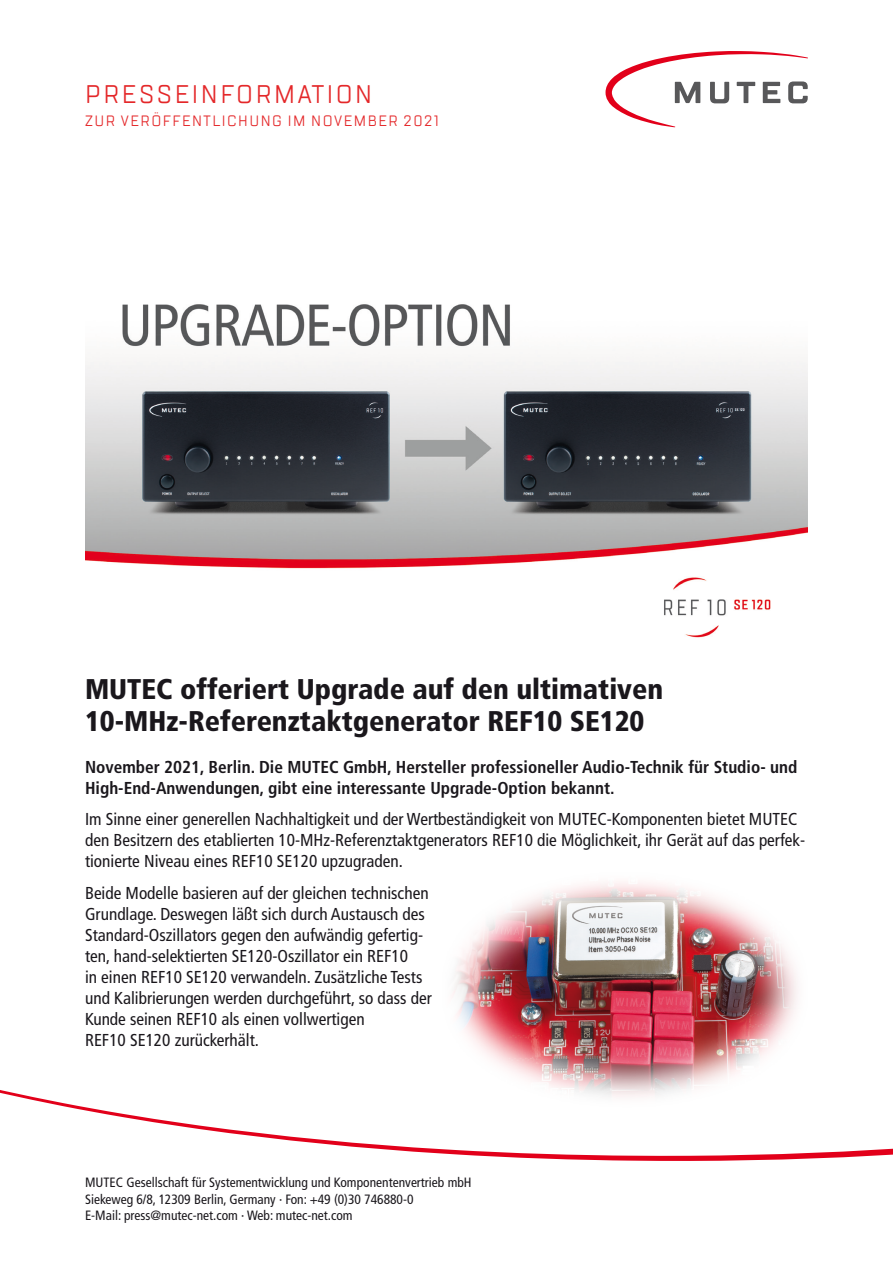
<style>
.page{position:relative;width:893px;height:1263px;background:#fff}
.page>*{position:absolute;margin:0;border:0;box-sizing:border-box;transform-origin:0 0}
.t1{font:900 condensed 28.5px/31.5px "Frutiger LT Pro";color:#1a171c}
.t2{font:25.5px "TT Lakes Condensed";letter-spacing:.1em;color:#e42729}
.t3{font:condensed 17.25px/21px "Frutiger LT Pro";color:#1a171c}
.t4{font:700 condensed 17.25px/21px "Frutiger LT Pro";color:#1a171c}
.t5{font:15px "TT Lakes Condensed";letter-spacing:.1em;color:#e42729}
.t6{font:condensed 13.5px/16.5px "Frutiger LT Pro";color:#1a171c}
</style>
<div class="page">
<svg style="left:605px;top:51px;width:203px;height:76px"></svg>
<svg style="left:0;top:1090px;width:893px;height:71px"></svg>
<img style="left:436px;top:882px;width:372px;height:229px">
<img style="left:85px;top:304px;width:723px;height:334px">
<h2 class="t2" style="left:85px;top:78px;width:289px">PRESSEINFORMATION</h2>
<p class="t5" style="left:85px;top:111px;width:89px">ZUR VERÖFFENT</p>
<p class="t5" style="left:212px;top:111px;width:228px">LICHUNG IM NOVEMBER 2021</p>
<h1 class="t1" style="left:85px;top:674px;width:580px">MUTEC offeriert Upgrade auf den ultimativen<br>10-MHz-Referenztaktgenerator REF10 SE120</h1>
<p class="t4" style="left:85px;top:756px;width:714px">November 2021, Berlin. Die MUTEC GmbH, Hersteller professioneller Audio-Technik für Studio- und<br>High-End-Anwendungen, gibt eine interessante Upgrade-Option bekannt.</p>
<p class="t3" style="left:85px;top:809px;width:722px">Im Sinne einer generellen Nachhaltigkeit und der Wertbeständigkeit von MUTEC-Komponenten bietet MUTEC den Besitzern des etablierten 10-MHz-Referenztaktgenerators REF10 die Möglichkeit, ihr Gerät auf das perfek&shy;tionierte Niveau eines REF10 SE120 upzugraden.</p>
<p class="t3" style="left:85px;top:882px;width:348px">Beide Modelle basieren auf der gleichen technischen Grundlage. Deswegen läßt sich durch Austausch des Standard-Oszillators gegen den aufwändig gefertig&shy;ten, hand-selektierten SE120-Oszillator ein REF10<br>in einen REF10 SE120 verwandeln. Zusätzliche Tests und Kalibrierungen werden durchgeführt, so dass der Kunde seinen REF10 als einen vollwertigen<br>REF10 SE120 zurückerhält.</p>
<p class="t6" style="left:85px;top:1174px;width:388px">MUTEC Gesellschaft für Systementwicklung und Komponentenvertrieb mbH<br>Siekeweg 6/8, 12309 Berlin, Germany · Fon: +49 (0)30 746880-0<br>E-Mail: press@mutec-net.com · Web: mutec-net.com</p>
</div>
